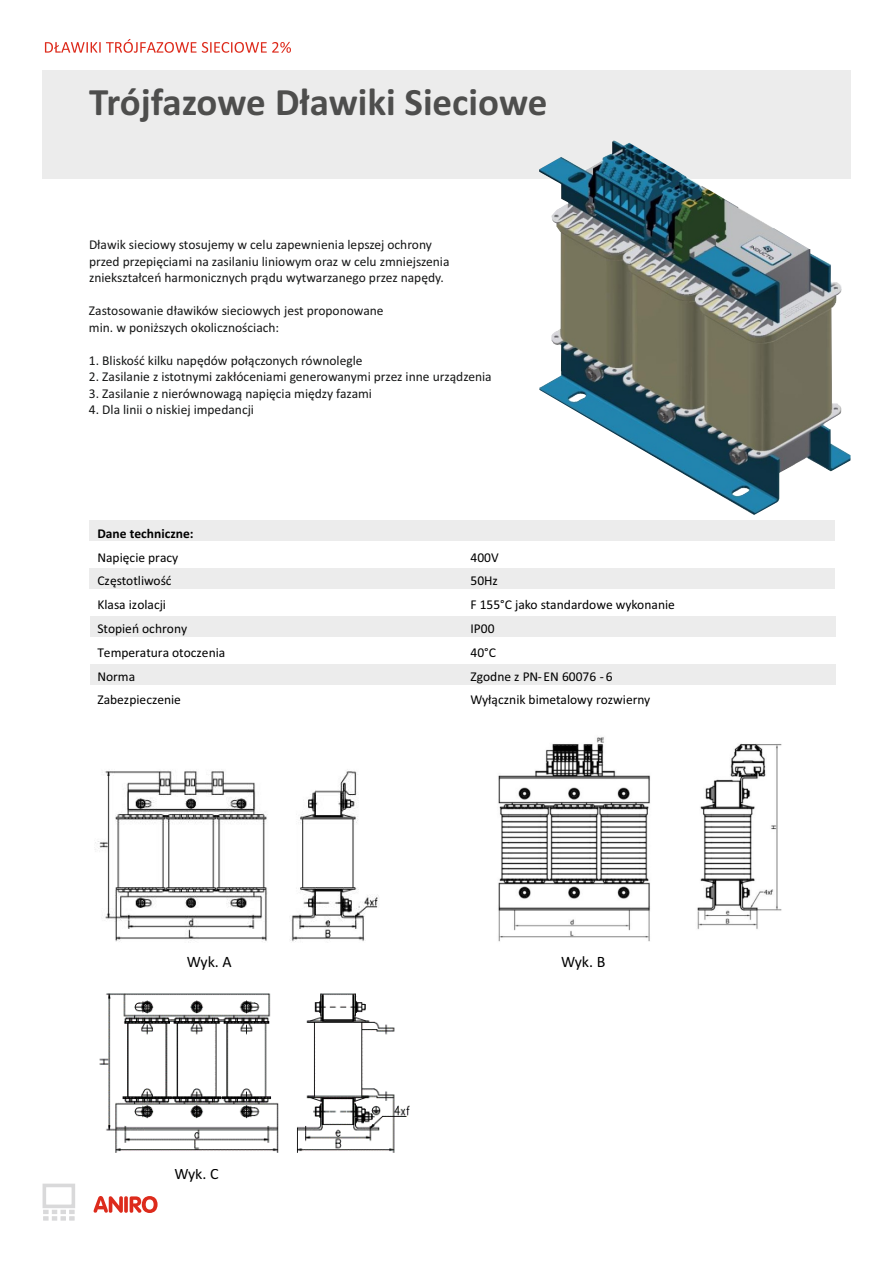
<style>
.page{position:relative;width:893px;height:1263px;background:#fff}
.page>*{position:absolute;margin:0;border:0;box-sizing:border-box;transform-origin:0 0}
.t1{font:700 39px "Calibri";color:#4e4e4d}
.t2{font:15.9px "Calibri";letter-spacing:-.02em;color:#000}
.t3{font:13.5px/16.5px "Calibri";color:#151616}
.t4{font:13.5px "Calibri";color:#000}
.t5{font:700 13.5px "Calibri";color:#000}
</style>
<div class="page">
<div style="left:89px;top:520px;width:746px;height:20px;background:#ececec"></div>
<div style="left:89px;top:569px;width:746px;height:20px;background:#ececec"></div>
<div style="left:90px;top:616px;width:745px;height:20px;background:#ececec"></div>
<div style="left:90px;top:664px;width:745px;height:21px;background:#ececec"></div>
<svg style="left:45px;top:39px;width:246px;height:14px"></svg>
<div style="left:42px;top:70px;width:808px;height:108px;background:#ececec"></div>
<svg style="left:94px;top:1196px;width:64px;height:17px"></svg>
<div style="left:43px;top:1183px;width:32px;height:25px;border:4px solid #d9d9da"></div>
<svg style="left:43px;top:1210px;width:32px;height:11px"></svg>
<img style="left:539px;top:140px;width:303px;height:356px">
<img style="left:95px;top:769px;width:284px;height:173px">
<img style="left:498px;top:737px;width:284px;height:205px">
<img style="left:99px;top:993px;width:311px;height:160px">
<h1 class="t1" style="left:89px;top:86px;width:460px">Trójfazowe Dławiki Sieciowe</h1>
<p class="t3" style="left:89px;top:238px;width:362px">Dławik sieciowy stosujemy w celu zapewnienia lepszej ochrony przed przepięciami na zasilaniu liniowym oraz w celu zmniejszenia zniekształceń harmonicznych prądu wytwarzanego przez napędy.</p>
<p class="t3" style="left:89px;top:304px;width:296px">Zastosowanie dławików sieciowych jest proponowane min. w poniższych okolicznościach:</p>
<p class="t3" style="left:89px;top:353px;width:275px">1. Bliskość kilku napędów połączonych równolegle</p>
<p class="t3" style="left:89px;top:369px;width:404px">2. Zasilanie z istotnymi zakłóceniami generowanymi przez inne urządzenia</p>
<p class="t3" style="left:89px;top:386px;width:285px">3. Zasilanie z nierównowagą napięcia między fazami</p>
<p class="t3" style="left:89px;top:402px;width:167px">4. Dla linii o niskiej impedancji</p>
<p class="t5" style="left:97px;top:528px;width:98px">Dane techniczne:</p>
<p class="t4" style="left:97px;top:551px;width:83px">Napięcie pracy</p>
<p class="t4" style="left:470px;top:551px;width:30px">400V</p>
<p class="t4" style="left:97px;top:575px;width:76px">Częstotliwość</p>
<p class="t4" style="left:470px;top:575px;width:29px">50Hz</p>
<p class="t4" style="left:97px;top:599px;width:70px">Klasa izolacji</p>
<p class="t4" style="left:470px;top:599px;width:206px">F 155°C jako standardowe wykonanie</p>
<p class="t4" style="left:97px;top:623px;width:91px">Stopień ochrony</p>
<p class="t4" style="left:470px;top:623px;width:26px">IP00</p>
<p class="t4" style="left:97px;top:647px;width:129px">Temperatura otoczenia</p>
<p class="t4" style="left:470px;top:647px;width:27px">40°C</p>
<p class="t4" style="left:97px;top:670px;width:39px">Norma</p>
<p class="t4" style="left:470px;top:670px;width:144px">Zgodne z PN- EN 60076 - 6</p>
<p class="t4" style="left:97px;top:694px;width:85px">Zabezpieczenie</p>
<p class="t4" style="left:470px;top:694px;width:181px">Wyłącznik bimetalowy rozwierny</p>
<p class="t2" style="left:187px;top:955px;width:46px">Wyk. A</p>
<p class="t2" style="left:561px;top:955px;width:46px">Wyk. B</p>
<p class="t2" style="left:174px;top:1167px;width:46px">Wyk. C</p>
</div>
